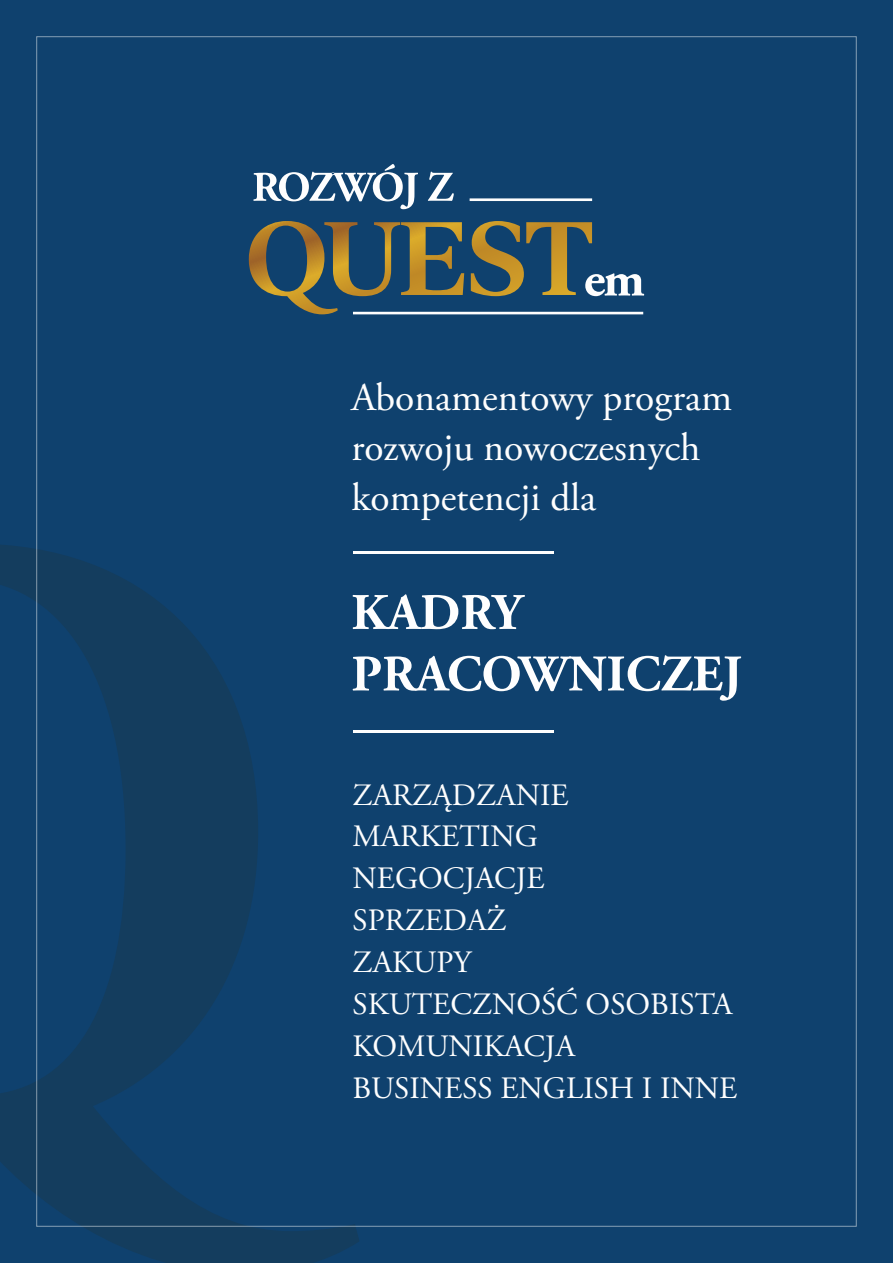
<style>
.page{position:relative;width:893px;height:1263px;background:#0f416e}
.page>*{position:absolute;margin:0;border:0;box-sizing:border-box;transform-origin:0 0}
.t1{font:700 51.15px/61.5px "Adobe Garamond Pro";color:#fefefe}
.t2{font:39.45px/50.1px "Adobe Garamond Pro";color:#fefefe}
.t3{font:31.05px/41.8px "Adobe Garamond Pro";color:#fefefe}
</style>
<div class="page">
<svg style="left:0;top:545px;width:359px;height:718px"></svg>
<svg style="left:253px;top:164px;width:339px;height:45px"></svg>
<svg style="left:249px;top:221px;width:395px;height:93px"></svg>
<hr style="left:353px;top:551px;width:200px;height:3px;background:#fefefe">
<hr style="left:353px;top:730px;width:200px;height:3px;background:#fefefe">
<p class="t2" style="left:351px;top:376px;width:382px">Abonamentowy program rozwoju nowoczesnych kompetencji dla</p>
<h1 class="t1" style="left:351px;top:587px;width:392px">KADRY<br>PRACOWNICZEJ</h1>
<p class="t3" style="left:353px;top:777px;width:386px">ZARZĄDZANIE<br>MARKETING<br>NEGOCJACJE<br>SPRZEDAŻ<br>ZAKUPY<br>SKUTECZNOŚĆ OSOBISTA<br>KOMUNIKACJA<br>BUSINESS ENGLISH I INNE</p>
</div>
